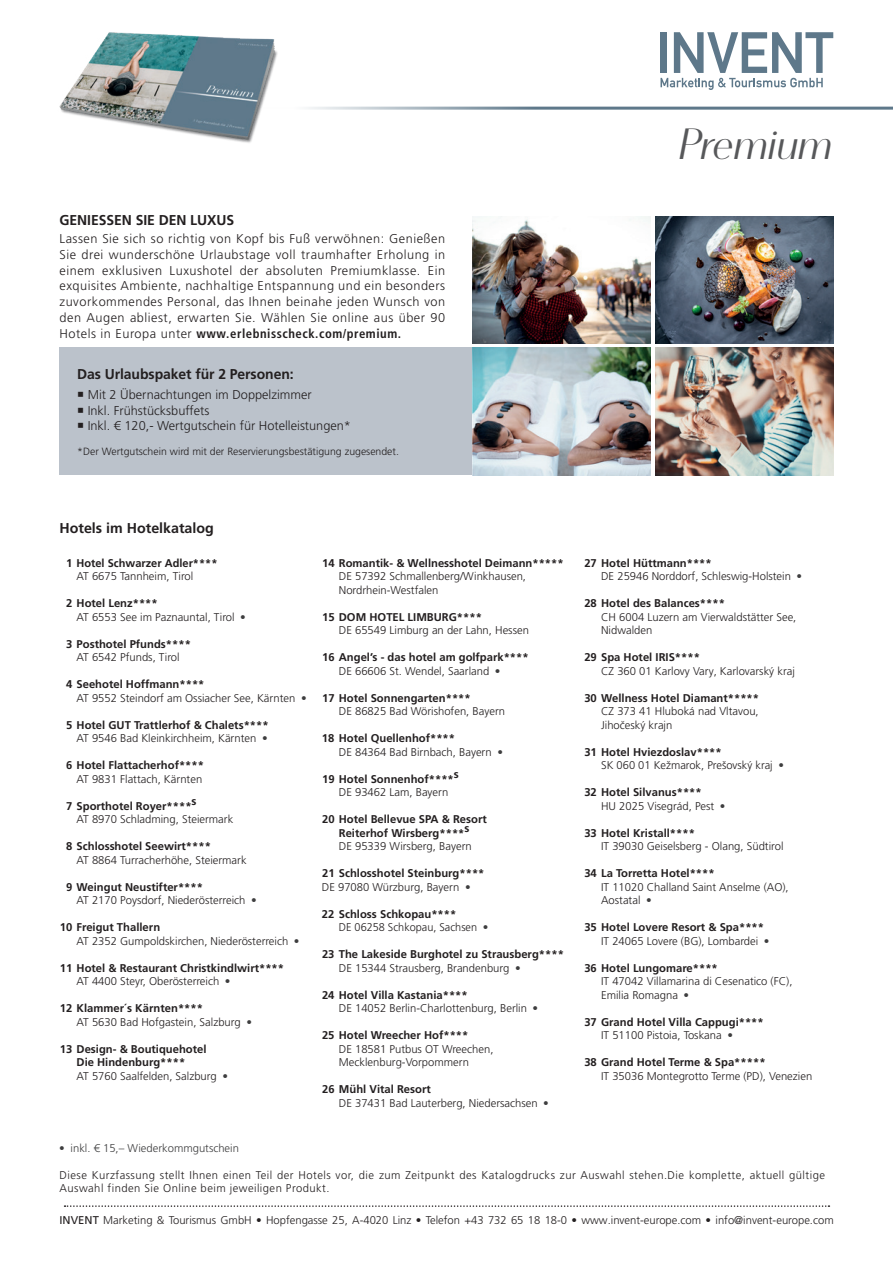
<style>
.page{position:relative;width:893px;height:1263px;background:#fff}
.page>*{position:absolute;margin:0;border:0;box-sizing:border-box;transform-origin:0 0}
.t1{font:italic 700 45px "Vanitas";letter-spacing:-.01em;color:#57585a}
.t2{font:700 14.25px "Frutiger LT Pro";letter-spacing:-.005em;color:#231f20}
.t3{font:300 12.75px/15.8px "Frutiger LT Pro";color:#231f20;text-align:justify}
.t4{font:300 11.25px/13.5px "Frutiger LT Pro";color:#231f20}
.t5{font:700 11.25px/13.5px "Frutiger LT Pro";color:#231f20}
.t6{font:300 11.25px/12.8px "Frutiger LT Pro";letter-spacing:.04em;color:#231f20}
.t7{font:300 11.25px "Frutiger LT Pro";color:#3e3e3f}
.t8{font:300 10.5px "Frutiger LT Pro";color:#231f20}
.s1{font-weight:700;font-stretch:condensed}
.s2{font-weight:700}
.s3{color:#fff}
.s4{color:#3e3e3f}
.s5{font-weight:300}
.s6{font-weight:300;color:#fff}
.s7{font-weight:300;color:#3e3e3f}
.s8{font-weight:400}
</style>
<div class="page">
<div style="left:60px;top:348px;width:417px;height:127px;background:#bbc2cb"></div>
<svg style="left:65px;top:1205px;width:764px;height:2px"></svg>
<svg style="left:660px;top:32px;width:173px;height:58px"></svg>
<hr style="left:254px;top:107px;width:639px;height:3px;background:#5e788a">
<img style="left:59px;top:32px;width:221px;height:111px">
<img style="left:472px;top:216px;width:179px;height:128px">
<img style="left:472px;top:348px;width:179px;height:127px">
<img style="left:655px;top:216px;width:179px;height:128px">
<img style="left:655px;top:348px;width:179px;height:127px">
<p class="t2" style="left:60px;top:212px;width:176px">GENIESSEN SIE DEN LUXUS</p>
<p class="t3" style="left:60px;top:231px;width:387px">Lassen Sie sich so richtig von Kopf bis Fuß verwöhnen: Genießen Sie drei wunderschöne Urlaubstage voll traumhafter Erholung in einem exklusiven Luxushotel der absoluten Premiumklasse. Ein exquisites Ambiente, nachhaltige Entspannung und ein besonders zuvorkommendes Personal, das Ihnen beinahe jeden Wunsch von den Augen abliest, erwarten Sie. Wählen Sie online aus über 90<br>Hotels in Europa unter <span class="s1">www.erlebnisscheck.com/premium.</span></p>
<p class="t2" style="left:77px;top:366px;width:218px">Das Urlaubspaket für 2 Personen:</p>
<p class="t3" style="left:77px;top:387px;width:236px">○ Mit 2 Übernachtungen im Doppelzimmer</p>
<p class="t3" style="left:77px;top:402px;width:134px">○ Inkl. Frühstücksbuffets</p>
<p class="t3" style="left:77px;top:418px;width:275px">○ Inkl. € 120,- Wertgutschein für Hotelleistungen*</p>
<p class="t8" style="left:77px;top:445px;width:323px">*Der Wertgutschein wird mit der Reservierungsbestätigung zugesendet.</p>
<h1 class="t1" style="left:680px;top:116px;width:155px">Premium</h1>
<p class="t2" style="left:60px;top:519px;width:156px">Hotels im Hotelkatalog</p>
<p class="t5" style="left:66px;top:556px;width:153px">1 Hotel Schwarzer Adler****</p>
<p class="t4" style="left:77px;top:569px;width:118px">AT 6675 Tannheim, Tirol</p>
<p class="t4" style="left:77px;top:596px;width:171px;text-indent:-11px"><span class="s2">2 Hotel Lenz****<br></span>AT 6553 See im Paznauntal, Tirol<span class="s3">•</span><span class="s4">•</span></p>
<p class="t5" style="left:66px;top:637px;width:126px">3 Posthotel Pfunds****</p>
<p class="t4" style="left:77px;top:650px;width:105px">AT 6542 Pfunds, Tirol</p>
<p class="t4" style="left:77px;top:677px;width:232px;text-indent:-11px"><span class="s2">4 Seehotel Hoffmann****<br></span>AT 9552 Steindorf am Ossiacher See, Kärnten<span class="s3">•</span><span class="s4">•</span></p>
<p class="t5" style="left:66px;top:718px;width:204px;text-align:right">5 Hotel GUT Trattlerhof &amp; Chalets****<br><span class="s5">AT 9546 Bad Kleinkirchheim, Kärnten</span><span class="s6">•</span><span class="s7">•</span></p>
<p class="t5" style="left:66px;top:758px;width:140px">6 Hotel Flattacherhof****</p>
<p class="t4" style="left:77px;top:772px;width:127px">AT 9831 Flattach, Kärnten</p>
<p class="t5" style="left:66px;top:799px;width:132px">7 Sporthotel Royer****s</p>
<p class="t4" style="left:77px;top:812px;width:158px">AT 8970 Schladming, Steiermark</p>
<p class="t5" style="left:66px;top:839px;width:146px">8 Schlosshotel Seewirt****</p>
<p class="t4" style="left:77px;top:853px;width:172px">AT 8864 Turracherhöhe, Steiermark</p>
<p class="t4" style="left:77px;top:880px;width:182px;text-indent:-11px"><span class="s2">9 Weingut Neustifter****<br></span>AT 2170 Poysdorf, Niederösterreich<span class="s3">•</span><span class="s4">•</span></p>
<p class="t4" style="left:77px;top:920px;width:225px;text-indent:-17px"><span class="s2">10 Freigut Thallern<br></span>AT 2352 Gumpoldskirchen, Niederösterreich<span class="s3">•</span><span class="s4">•</span></p>
<p class="t5" style="left:77px;top:961px;width:209px;text-indent:-17px">11 Hotel &amp; Restaurant Christkindlwirt****<br><span class="s5">AT 4400 Steyr, Oberösterreich</span><span class="s6">•</span><span class="s7">•</span></p>
<p class="t4" style="left:77px;top:1001px;width:177px;text-indent:-17px"><span class="s2">12 Klammer´s Kärnten****<br></span>AT 5630 Bad Hofgastein, Salzburg<span class="s3">•</span><span class="s4">•</span></p>
<p class="t5" style="left:77px;top:1042px;width:153px;text-indent:-17px">13 Design- &amp; Boutiquehotel<br>Die Hindenburg****<br><span class="s5">AT 5760 Saalfelden, Salzburg</span><span class="s6">•</span><span class="s7">•</span></p>
<p class="t7" style="left:54px;top:1142px;width:187px"><span class="s3">•</span>• inkl. € 15,– Wiederkommgutschein</p>
<p class="t5" style="left:322px;top:556px;width:243px">14 Romantik- &amp; Wellnesshotel Deimann*****</p>
<p class="t4" style="left:339px;top:569px;width:189px">DE 57392 Schmallenberg/Winkhausen,<br>Nordrhein-Westfalen</p>
<p class="t5" style="left:322px;top:610px;width:161px">15 DOM HOTEL LIMBURG****</p>
<p class="t4" style="left:339px;top:623px;width:192px">DE 65549 Limburg an der Lahn, Hessen</p>
<p class="t5" style="left:339px;top:650px;width:191px;text-indent:-17px">16 Angel’s - das hotel am golfpark****<br><span class="s5">DE 66606 St. Wendel, Saarland</span><span class="s6">•</span><span class="s7">•</span></p>
<p class="t5" style="left:322px;top:691px;width:150px">17 Hotel Sonnengarten****</p>
<p class="t4" style="left:339px;top:704px;width:168px">DE 86825 Bad Wörishofen, Bayern</p>
<p class="t4" style="left:339px;top:731px;width:166px;text-indent:-17px"><span class="s2">18 Hotel Quellenhof****<br></span>DE 84364 Bad Birnbach, Bayern<span class="s3">•</span><span class="s4">•</span></p>
<p class="t5" style="left:322px;top:772px;width:138px">19 Hotel Sonnenhof****s</p>
<p class="t4" style="left:339px;top:785px;width:111px">DE 93462 Lam, Bayern</p>
<p class="t5" style="left:322px;top:812px;width:166px;text-align:center">20 Hotel Bellevue SPA &amp; Resort<br>Reiterhof Wirsberg****s</p>
<p class="t4" style="left:339px;top:839px;width:135px">DE 95339 Wirsberg, Bayern</p>
<p class="t5" style="left:322px;top:866px;width:164px">21 Schlosshotel Steinburg****<br><span class="s5">DE 97080 Würzburg, Bayern</span><span class="s6">•</span><span class="s7">•</span></p>
<p class="t4" style="left:339px;top:907px;width:151px;text-indent:-17px"><span class="s2">22 Schloss Schkopau****<br></span>DE 06258 Schkopau, Sachsen<span class="s3">•</span><span class="s4">•</span></p>
<p class="t5" style="left:339px;top:947px;width:227px;text-indent:-17px">23 The Lakeside Burghotel zu Strausberg****<br><span class="s5">DE 15344 Strausberg, Brandenburg</span><span class="s6">•</span><span class="s7">•</span></p>
<p class="t4" style="left:339px;top:988px;width:201px;text-indent:-17px"><span class="s2">24 Hotel Villa Kastania****<br></span>DE 14052 Berlin-Charlottenburg, Berlin<span class="s3">•</span><span class="s4">•</span></p>
<p class="t5" style="left:322px;top:1028px;width:148px">25 Hotel Wreecher Hof****</p>
<p class="t4" style="left:339px;top:1042px;width:156px">DE 18581 Putbus OT Wreechen,<br>Mecklenburg-Vorpommern</p>
<p class="t4" style="left:339px;top:1082px;width:212px;text-indent:-17px"><span class="s2">26 Mühl Vital Resort<br></span>DE 37431 Bad Lauterberg, Niedersachsen<span class="s3">•</span><span class="s4">•</span></p>
<p class="t4" style="left:601px;top:556px;width:203px;text-indent:-17px"><span class="s2">27 Hotel Hüttmann****<br></span>DE 25946 Norddorf, Schleswig-Holstein<span class="s3">•</span><span class="s4">•</span></p>
<p class="t5" style="left:584px;top:596px;width:142px">28 Hotel des Balances****</p>
<p class="t4" style="left:601px;top:610px;width:197px">CH 6004 Luzern am Vierwaldstätter See,<br>Nidwalden</p>
<p class="t5" style="left:584px;top:650px;width:117px">29 Spa Hotel IRIS****</p>
<p class="t4" style="left:601px;top:664px;width:195px">CZ 360 01 Karlovy Vary, Karlovarský kraj</p>
<p class="t5" style="left:584px;top:691px;width:176px">30 Wellness Hotel Diamant*****</p>
<p class="t4" style="left:601px;top:704px;width:159px">CZ 373 41 Hluboká nad Vltavou,<br>Jihočeský krajn</p>
<p class="t4" style="left:601px;top:745px;width:184px;text-indent:-17px"><span class="s2">31 Hotel Hviezdoslav****<br></span>SK 060 01 Kežmarok, Prešovský kraj<span class="s3">•</span><span class="s4">•</span></p>
<p class="t5" style="left:601px;top:785px;width:126px;text-indent:-17px">32 Hotel Silvanus****<br><span class="s5">HU 2025 Visegrád, Pest</span><span class="s6">•</span><span class="s7">•</span></p>
<p class="t5" style="left:584px;top:826px;width:112px">33 Hotel Kristall****</p>
<p class="t4" style="left:601px;top:839px;width:184px">IT 39030 Geiselsberg - Olang, Südtirol</p>
<p class="t5" style="left:584px;top:866px;width:132px">34 La Torretta Hotel****</p>
<p class="t4" style="left:601px;top:880px;width:189px">IT 11020 Challand Saint Anselme (AO),<br>Aostatal<span class="s3">•</span><span class="s4">•</span></p>
<p class="t5" style="left:601px;top:920px;width:170px;text-indent:-17px">35 Hotel Lovere Resort &amp; Spa****<br><span class="s5">IT 24065 Lovere (BG), Lombardei</span><span class="s6">•</span><span class="s7">•</span></p>
<p class="t5" style="left:584px;top:961px;width:135px">36 Hotel Lungomare****</p>
<p class="t4" style="left:601px;top:974px;width:193px">IT 47042 Villamarina di Cesenatico (FC),<br>Emilia Romagna<span class="s3">•</span><span class="s4">•</span></p>
<p class="t5" style="left:601px;top:1015px;width:164px;text-indent:-17px">37 Grand Hotel Villa Cappugi****<br><span class="s5">IT 51100 Pistoia, Toskana</span><span class="s6">•</span><span class="s7">•</span></p>
<p class="t5" style="left:584px;top:1055px;width:183px">38 Grand Hotel Terme &amp; Spa*****</p>
<p class="t4" style="left:601px;top:1069px;width:213px">IT 35036 Montegrotto Terme (PD), Venezien</p>
<p class="t6" style="left:60px;top:1169px;width:767px">Diese Kurzfassung stellt Ihnen einen Teil der Hotels vor, die zum Zeitpunkt des Katalogdrucks zur Auswahl stehen.Die komplette, aktuell gültige<br>Auswahl finden Sie Online beim jeweiligen Produkt.</p>
<p class="t4" style="left:60px;top:1213px;width:776px"><span class="s8">INVENT</span> Marketing &amp; Tourismus GmbH • Hopfengasse 25, A-4020 Linz • Telefon +43 732 65 18 18-0 • www.invent-europe.com • info@invent-europe.com</p>
</div>
